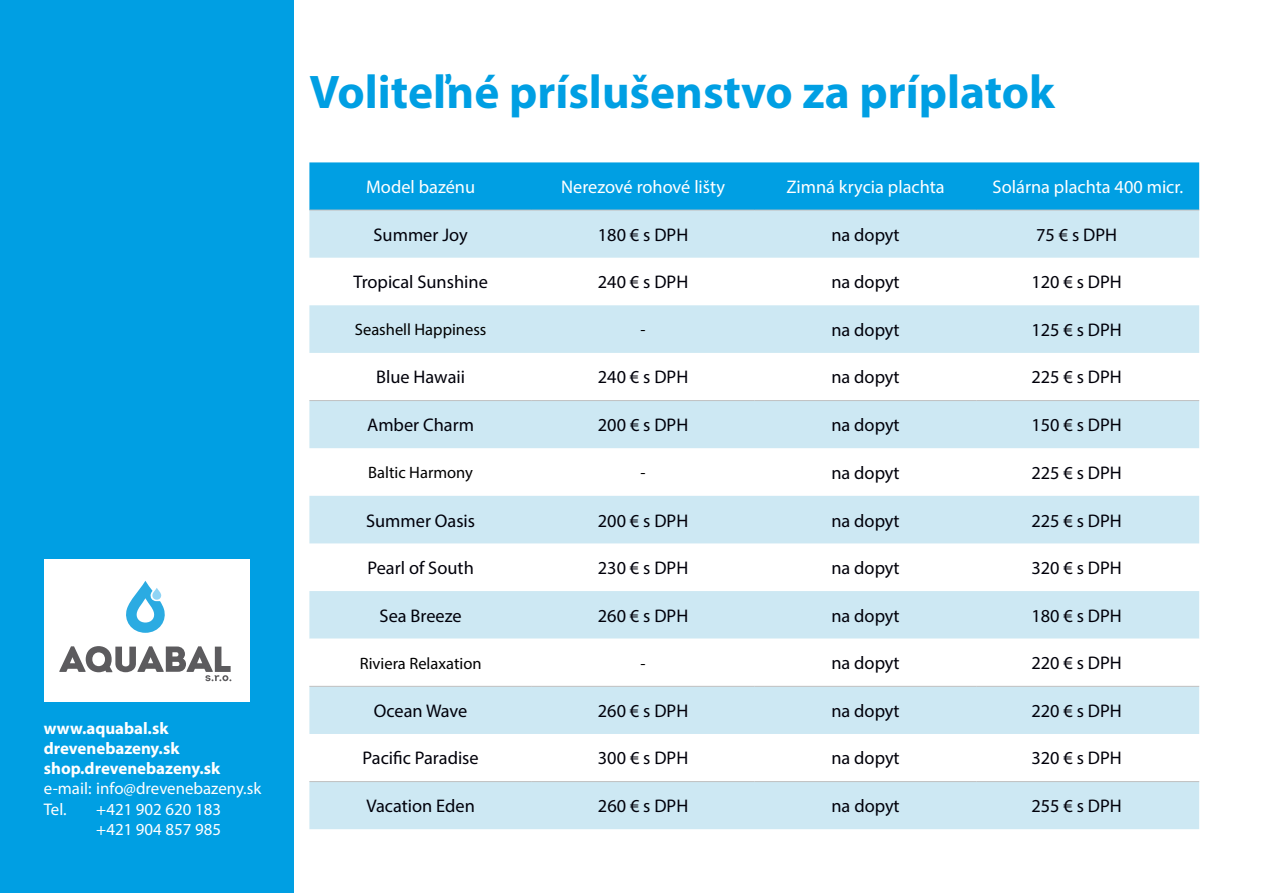
<style>
.page{position:relative;width:1263px;height:893px;background:#fff}
.page>*{position:absolute;margin:0;border:0;box-sizing:border-box;transform-origin:0 0}
.t1{font:700 47.4px "Myriad Pro";color:#009fe3}
.t2{font:18.3px "Myriad Pro";color:#00000a}
.t3{font:18.3px "Myriad Pro";color:#fff}
.t4{font:16.8px/20.2px "Myriad Pro";color:#fff}
.t5{font:700 16.8px/20.2px "Myriad Pro";color:#fff}
.t6{font:16.5px "Myriad Pro";color:#000}
</style>
<div class="page">
<div style="left:0;top:0;width:293px;height:893px;background:#009fe3"></div>
<div style="left:309px;top:162px;width:890px;height:48px;background:#009fe3"></div>
<svg style="left:309px;top:211px;width:890px;height:142px;fill:#cde8f3"></svg>
<svg style="left:309px;top:401px;width:890px;height:428px;fill:#cde8f3"></svg>
<hr style="left:309px;top:210px;width:223px;height:1px;background:#c0c0c0">
<hr style="left:532px;top:210px;width:222px;height:1px;background:#c0c0c0">
<hr style="left:754px;top:210px;width:223px;height:1px;background:#c0c0c0">
<hr style="left:977px;top:210px;width:222px;height:1px;background:#c0c0c0">
<hr style="left:309px;top:400px;width:223px;height:1px;background:#c0c0c0">
<hr style="left:532px;top:400px;width:222px;height:1px;background:#c0c0c0">
<hr style="left:754px;top:400px;width:223px;height:1px;background:#c0c0c0">
<hr style="left:977px;top:400px;width:222px;height:1px;background:#c0c0c0">
<hr style="left:309px;top:686px;width:223px;height:1px;background:#c0c0c0">
<hr style="left:532px;top:686px;width:222px;height:1px;background:#c0c0c0">
<hr style="left:754px;top:686px;width:223px;height:1px;background:#c0c0c0">
<hr style="left:977px;top:686px;width:222px;height:1px;background:#c0c0c0">
<hr style="left:309px;top:781px;width:223px;height:1px;background:#c0c0c0">
<hr style="left:532px;top:781px;width:222px;height:1px;background:#c0c0c0">
<hr style="left:754px;top:781px;width:223px;height:1px;background:#c0c0c0">
<hr style="left:977px;top:781px;width:222px;height:1px;background:#c0c0c0">
<div style="left:44px;top:559px;width:206px;height:142px;background:#fff"></div>
<svg style="left:59px;top:646px;width:172px;height:35px"></svg>
<svg style="left:126px;top:581px;width:39px;height:52px"></svg>
<p class="t5" style="left:44px;top:717px;width:178px">www.aquabal.sk drevenebazeny.sk shop.drevenebazeny.sk</p>
<p class="t4" style="left:44px;top:778px;width:219px">e-mail: info@drevenebazeny.sk<br>Tel.</p>
<p class="t4" style="left:96px;top:799px;width:126px">+421 902 620 183 +421 904 857 985</p>
<h1 class="t1" style="left:309px;top:61px;width:747px">Voliteľné príslušenstvo za príplatok</h1>
<p class="t3" style="left:366px;top:176px;width:111px">Model bazénu</p>
<p class="t3" style="left:561px;top:176px;width:165px">Nerezové rohové lišty</p>
<p class="t3" style="left:786px;top:176px;width:160px">Zimná krycia plachta</p>
<p class="t3" style="left:993px;top:176px;width:192px">Solárna plachta 400 micr.</p>
<p class="t2" style="left:374px;top:223px;width:96px">Summer Joy</p>
<p class="t2" style="left:598px;top:223px;width:92px">180 € s DPH</p>
<p class="t2" style="left:831px;top:223px;width:70px">na dopyt</p>
<p class="t2" style="left:1036px;top:223px;width:82px">75 € s DPH</p>
<p class="t2" style="left:353px;top:271px;width:136px">Tropical Sunshine</p>
<p class="t2" style="left:598px;top:271px;width:92px">240 € s DPH</p>
<p class="t2" style="left:831px;top:271px;width:70px">na dopyt</p>
<p class="t2" style="left:1031px;top:271px;width:92px">120 € s DPH</p>
<p class="t6" style="left:355px;top:320px;width:133px">Seashell Happiness</p>
<p class="t6" style="left:640px;top:320px;width:7px">-</p>
<p class="t2" style="left:831px;top:319px;width:70px">na dopyt</p>
<p class="t2" style="left:1031px;top:319px;width:92px">125 € s DPH</p>
<p class="t2" style="left:376px;top:366px;width:90px">Blue Hawaii</p>
<p class="t2" style="left:598px;top:366px;width:92px">240 € s DPH</p>
<p class="t2" style="left:831px;top:366px;width:70px">na dopyt</p>
<p class="t2" style="left:1031px;top:366px;width:92px">225 € s DPH</p>
<p class="t2" style="left:367px;top:414px;width:108px">Amber Charm</p>
<p class="t2" style="left:598px;top:414px;width:92px">200 € s DPH</p>
<p class="t2" style="left:831px;top:414px;width:70px">na dopyt</p>
<p class="t2" style="left:1031px;top:414px;width:92px">150 € s DPH</p>
<p class="t6" style="left:368px;top:462px;width:106px">Baltic Harmony</p>
<p class="t6" style="left:640px;top:462px;width:7px">-</p>
<p class="t2" style="left:831px;top:461px;width:70px">na dopyt</p>
<p class="t2" style="left:1031px;top:461px;width:92px">225 € s DPH</p>
<p class="t2" style="left:366px;top:509px;width:110px">Summer Oasis</p>
<p class="t2" style="left:598px;top:509px;width:92px">200 € s DPH</p>
<p class="t2" style="left:831px;top:509px;width:70px">na dopyt</p>
<p class="t2" style="left:1031px;top:509px;width:92px">225 € s DPH</p>
<p class="t2" style="left:367px;top:557px;width:108px">Pearl of South</p>
<p class="t2" style="left:598px;top:557px;width:92px">230 € s DPH</p>
<p class="t2" style="left:831px;top:557px;width:70px">na dopyt</p>
<p class="t2" style="left:1031px;top:557px;width:92px">320 € s DPH</p>
<p class="t2" style="left:380px;top:604px;width:84px">Sea Breeze</p>
<p class="t2" style="left:598px;top:604px;width:92px">260 € s DPH</p>
<p class="t2" style="left:831px;top:604px;width:70px">na dopyt</p>
<p class="t2" style="left:1031px;top:604px;width:92px">180 € s DPH</p>
<p class="t6" style="left:360px;top:653px;width:123px">Riviera Relaxation</p>
<p class="t6" style="left:640px;top:653px;width:7px">-</p>
<p class="t2" style="left:831px;top:652px;width:70px">na dopyt</p>
<p class="t2" style="left:1031px;top:652px;width:92px">220 € s DPH</p>
<p class="t2" style="left:374px;top:700px;width:95px">Ocean Wave</p>
<p class="t2" style="left:598px;top:700px;width:92px">260 € s DPH</p>
<p class="t2" style="left:831px;top:700px;width:70px">na dopyt</p>
<p class="t2" style="left:1031px;top:700px;width:92px">220 € s DPH</p>
<p class="t2" style="left:363px;top:747px;width:118px">Pacific Paradise</p>
<p class="t2" style="left:598px;top:747px;width:92px">300 € s DPH</p>
<p class="t2" style="left:831px;top:747px;width:70px">na dopyt</p>
<p class="t2" style="left:1031px;top:747px;width:92px">320 € s DPH</p>
<p class="t2" style="left:366px;top:795px;width:110px">Vacation Eden</p>
<p class="t2" style="left:598px;top:795px;width:92px">260 € s DPH</p>
<p class="t2" style="left:831px;top:795px;width:70px">na dopyt</p>
<p class="t2" style="left:1031px;top:795px;width:92px">255 € s DPH</p>
</div>
